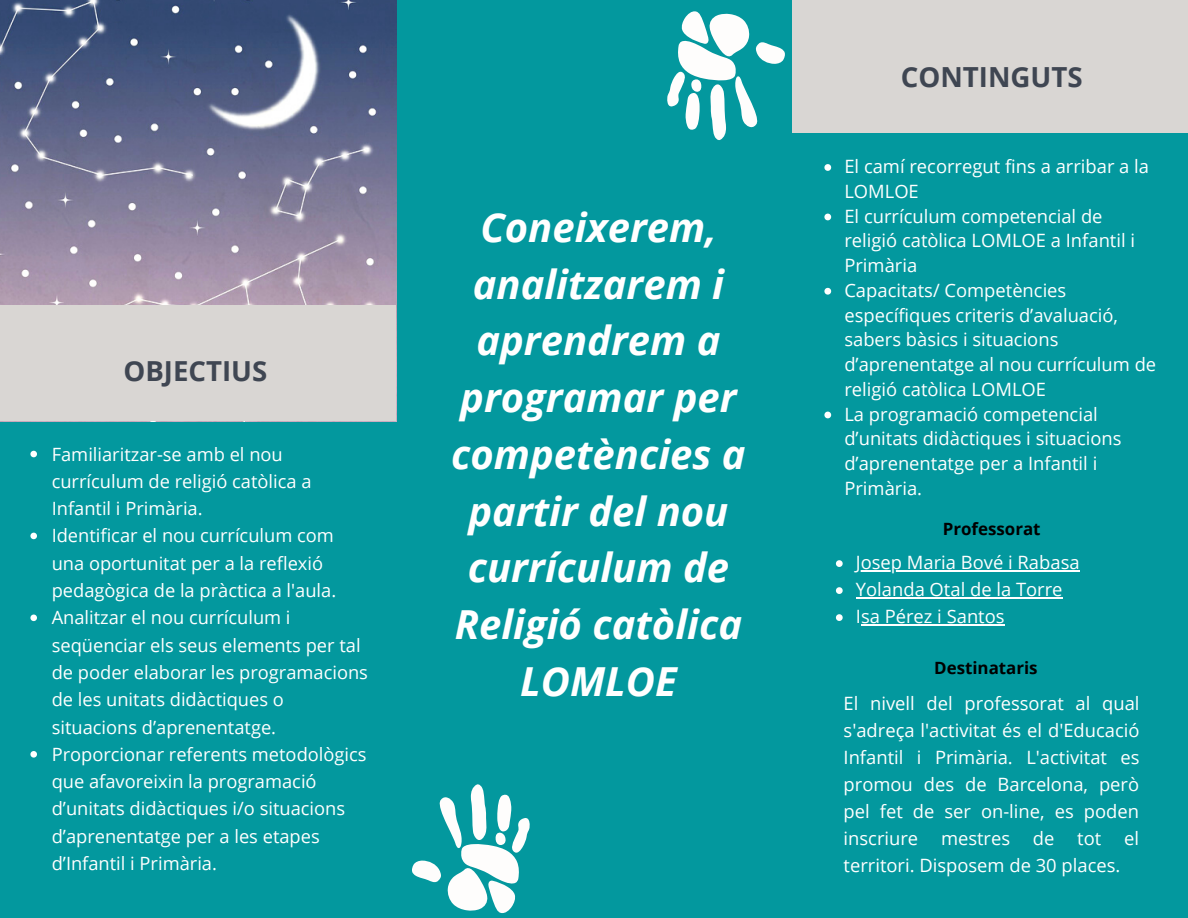
<style>
.page{position:relative;width:1188px;height:918px;background:#03989e}
.page>*{position:absolute;margin:0;border:0;box-sizing:border-box;transform-origin:0 0}
.t1{font:italic 700 40.05px/56.7px "Open Sans";color:#fff;text-align:center}
.t2{font:700 27.6px "Open Sans";color:#3f4652}
.t3{font:18.3px/27.3px "Open Sans";color:#fff}
.t4{font:700 16.95px "Open Sans";color:#000}
</style>
<div class="page">
<img style="left:0;top:0;width:396px;height:306px">
<div style="left:0;top:306px;width:396px;height:115px;background:#d9d6d3"></div>
<div style="left:792px;top:0;width:396px;height:132px;background:#d9d6d3"></div>
<svg style="left:412px;top:784px;width:118px;height:129px"></svg>
<svg style="left:30px;top:451px;width:7px;height:6px"></svg>
<svg style="left:30px;top:533px;width:7px;height:6px"></svg>
<svg style="left:30px;top:615px;width:7px;height:6px"></svg>
<svg style="left:30px;top:751px;width:7px;height:7px"></svg>
<svg style="left:824px;top:164px;width:7px;height:7px"></svg>
<svg style="left:824px;top:214px;width:7px;height:6px"></svg>
<svg style="left:824px;top:288px;width:7px;height:7px"></svg>
<svg style="left:824px;top:412px;width:7px;height:6px"></svg>
<svg style="left:836px;top:560px;width:7px;height:7px"></svg>
<hr style="left:856px;top:570px;width:224px;height:1px;background:#fff">
<svg style="left:836px;top:587px;width:7px;height:7px"></svg>
<hr style="left:856px;top:597px;width:207px;height:1px;background:#fff">
<svg style="left:836px;top:614px;width:7px;height:7px"></svg>
<hr style="left:861px;top:624px;width:144px;height:1px;background:#fff">
<svg style="left:667px;top:11px;width:118px;height:130px"></svg>
<p class="t2" style="left:123px;top:351px;width:145px">OBJECTIUS</p>
<p class="t3" style="left:52px;top:440px;width:261px">Familiaritzar-se amb el nou currículum de religió catòlica a<br>Infantil i Primària.</p>
<p class="t3" style="left:52px;top:522px;width:286px">Identificar el nou currículum com una oportunitat per a la reflexió pedagògica de la pràctica a l'aula.</p>
<p class="t3" style="left:52px;top:604px;width:318px">Analitzar el nou currículum i seqüenciar els seus elements per tal de poder elaborar les programacions de les unitats didàctiques o situacions d’aprenentatge.</p>
<p class="t3" style="left:52px;top:740px;width:316px">Proporcionar referents metodològics que afavoreixin la programació d’unitats didàctiques i/o situacions d’aprenentatge per a les etapes d’Infantil i Primària.</p>
<p class="t1" style="left:451px;top:198px;width:296px">Coneixerem, analitzarem i aprendrem a programar per competències a partir del nou currículum de<br>Religió catòlica<br>LOMLOE</p>
<p class="t2" style="left:901px;top:57px;width:183px">CONTINGUTS</p>
<p class="t3" style="left:844px;top:154px;width:306px;line-height:24.8px">El camí recorregut fins a arribar a la<br>LOMLOE</p>
<p class="t3" style="left:844px;top:203px;width:292px;line-height:24.8px">El currículum competencial de religió catòlica LOMLOE a Infantil i<br>Primària</p>
<p class="t3" style="left:844px;top:277px;width:313px;line-height:24.8px">Capacitats/ Competències específiques criteris d’avaluació, sabers bàsics i situacions d’aprenentatge al nou currículum de religió catòlica LOMLOE</p>
<p class="t3" style="left:844px;top:401px;width:279px;line-height:24.8px">La programació competencial d’unitats didàctiques i situacions d’aprenentatge per a Infantil i<br>Primària.</p>
<p class="t4" style="left:943px;top:517px;width:99px">Professorat</p>
<p class="t3" style="left:856px;top:548px;width:225px">Josep Maria Bové i Rabasa</p>
<p class="t3" style="left:856px;top:575px;width:208px">Yolanda Otal de la Torre</p>
<p class="t3" style="left:856px;top:602px;width:150px">Isa Pérez i Santos</p>
<p class="t4" style="left:934px;top:656px;width:105px">Destinataris</p>
<p class="t3" style="left:844px;top:689px;width:298px;text-align:justify">El nivell del professorat al qual s'adreça l'activitat és el d'Educació Infantil i Primària. L'activitat es promou des de Barcelona, però pel fet de ser on-line, es poden inscriure mestres de tot el territori. Disposem de 30 places.</p>
</div>
